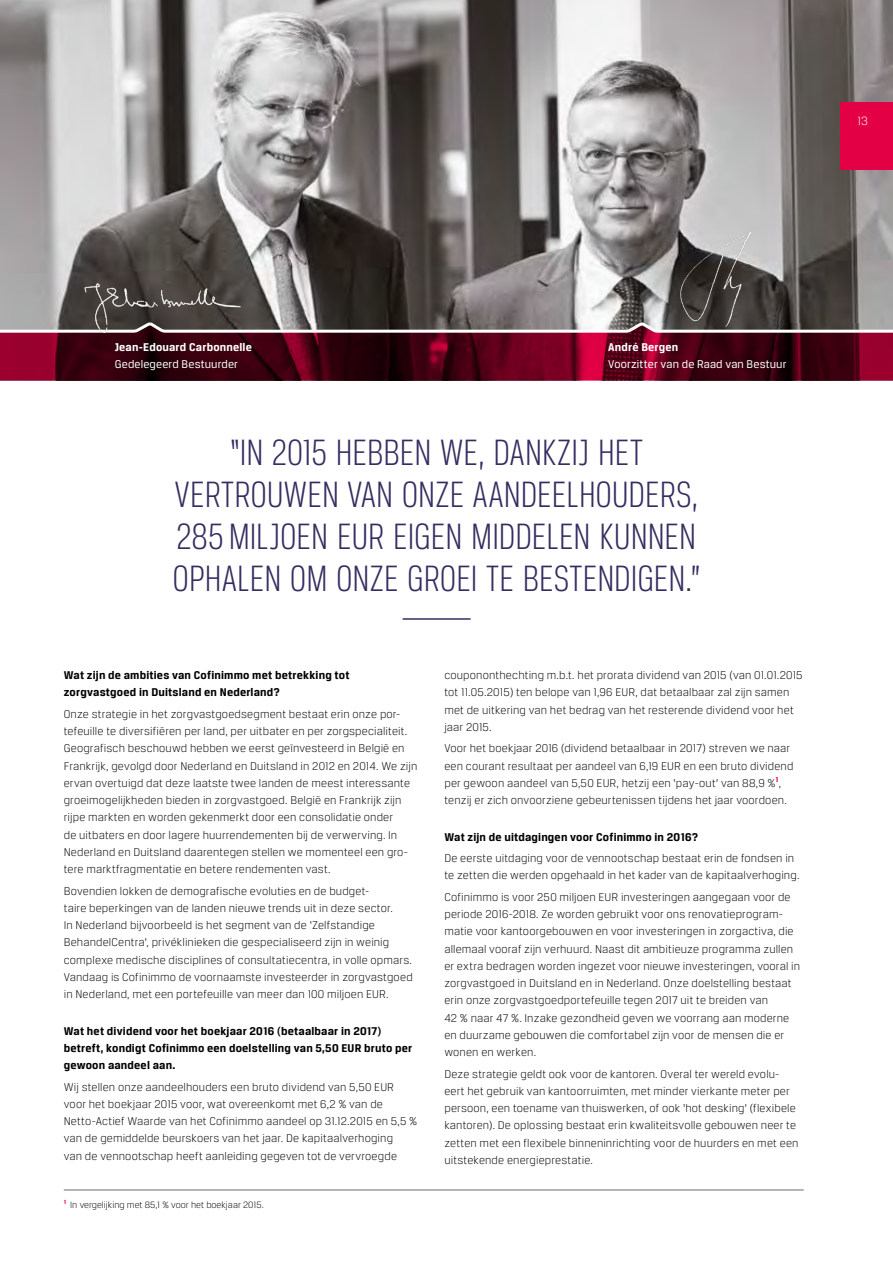
<style>
.page{position:relative;width:893px;height:1263px;background:#fff}
.page>*{position:absolute;margin:0;border:0;box-sizing:border-box;transform-origin:0 0}
.t1{font:300 39px/42px "Breuer Condensed";letter-spacing:-.01em;color:#352c61;text-align:center}
.t2{font:300 12.75px "Breuer Text";color:#fff}
.t3{font:300 12px/17.2px "Breuer Text";letter-spacing:.01em;color:#000}
.t4{font:700 12px/17.2px "Breuer Text";letter-spacing:.015em;color:#000}
.t5{font:12px "Breuer Text";letter-spacing:.01em;color:#fff}
.t6{font:700 12px "Breuer Text";letter-spacing:.015em;color:#fff}
.t7{font:300 9.75px "Breuer Text";color:#000}
</style>
<div class="page">
<img style="left:0;top:0;width:893px;height:319px">
<svg style="left:0;top:334px;width:893px;height:47px;background:#500016"></svg>
<svg style="left:0;top:319px;width:893px;height:15px"></svg>
<img style="left:79px;top:277px;width:164px;height:57px">
<img style="left:667px;top:227px;width:90px;height:105px">
<hr style="left:403px;top:618px;width:68px;height:2px;background:#352c61">
<hr style="left:64px;top:1189px;width:740px;height:2px;background:#9c9d9d">
<div style="left:840px;top:102px;width:53px;height:68px;background:#e40045"></div>
<p class="t2" style="left:857px;top:114px;width:12px">13</p>
<p class="t6" style="left:115px;top:340px;width:139px">Jean-Edouard Carbonnelle</p>
<p class="t5" style="left:115px;top:357px;width:125px">Gedelegeerd Bestuurder</p>
<p class="t6" style="left:608px;top:340px;width:72px">André Bergen</p>
<p class="t5" style="left:608px;top:357px;width:180px">Voorzitter van de Raad van Bestuur</p>
<h1 class="t1" style="left:173px;top:431px;width:529px">“IN 2015 HEBBEN WE, DANKZIJ HET VERTROUWEN VAN ONZE AANDEELHOUDERS, 285 MILJOEN EUR EIGEN MIDDELEN KUNNEN OPHALEN OM ONZE GROEI TE BESTENDIGEN.”</h1>
<p class="t4" style="left:64px;top:666px;width:287px">Wat zijn de ambities van Cofinimmo met betrekking tot zorgvastgoed in Duitsland en Nederland?</p>
<p class="t3" style="left:64px;top:705px;width:355px">Onze strategie in het zorgvastgoedsegment bestaat erin onze por&shy;tefeuille te diversifiëren per land, per uitbater en per zorgspecialiteit.<br>Geografisch beschouwd hebben we eerst geïnvesteerd in België en Frankrijk, gevolgd door Nederland en Duitsland in 2012 en 2014. We zijn ervan overtuigd dat deze laatste twee landen de meest interessante groeimogelijkheden bieden in zorgvastgoed. België en Frankrijk zijn rijpe markten en worden gekenmerkt door een consolidatie onder<br>de uitbaters en door lagere huurrendementen bij de verwerving. In Nederland en Duitsland daarentegen stellen we momenteel een gro&shy;tere marktfragmentatie en betere rendementen vast.</p>
<p class="t3" style="left:64px;top:882px;width:350px">Bovendien lokken de demografische evoluties en de budget-<br>taire beperkingen van de landen nieuwe trends uit in deze sector.<br>In Nederland bijvoorbeeld is het segment van de ‘Zelfstandige BehandelCentra’, privéklinieken die gespecialiseerd zijn in weinig complexe medische disciplines of consultatiecentra, in volle opmars.<br>Vandaag is Cofinimmo de voornaamste investeerder in zorgvastgoed in Nederland, met een portefeuille van meer dan 100 miljoen EUR.</p>
<p class="t4" style="left:64px;top:1022px;width:350px">Wat het dividend voor het boekjaar 2016 (betaalbaar in 2017) betreft, kondigt Cofinimmo een doelstelling van 5,50 EUR bruto per gewoon aandeel aan.</p>
<p class="t3" style="left:64px;top:1078px;width:355px">Wij stellen onze aandeelhouders een bruto dividend van 5,50 EUR voor het boekjaar 2015 voor, wat overeenkomt met 6,2 % van de Netto-Actief Waarde van het Cofinimmo aandeel op 31.12.2015 en 5,5 % van de gemiddelde beurskoers van het jaar. De kapitaalverhoging<br>van de vennootschap heeft aanleiding gegeven tot de vervroegde</p>
<p class="t7" style="left:64px;top:1199px;width:201px"><sup>1</sup> In vergelijking met 85,1 % voor het boekjaar 2015.</p>
<p class="t3" style="left:444px;top:666px;width:360px">coupononthechting m.b.t. het prorata dividend van 2015 (van 01.01.2015 tot 11.05.2015) ten belope van 1,96 EUR, dat betaalbaar zal zijn samen met de uitkering van het bedrag van het resterende dividend voor het jaar 2015.</p>
<p class="t3" style="left:444px;top:740px;width:351px">Voor het boekjaar 2016 (dividend betaalbaar in 2017) streven we naar een courant resultaat per aandeel van 6,19 EUR en een bruto dividend per gewoon aandeel van 5,50 EUR, hetzij een ‘pay-out’ van 88,9 %<sup>1</sup>, tenzij er zich onvoorziene gebeurtenissen tijdens het jaar voordoen.</p>
<p class="t4" style="left:444px;top:828px;width:255px">Wat zijn de uitdagingen voor Cofinimmo in 2016?</p>
<p class="t3" style="left:444px;top:849px;width:357px">De eerste uitdaging voor de vennootschap bestaat erin de fondsen in te zetten die werden opgehaald in het kader van de kapitaalverhoging.</p>
<p class="t3" style="left:444px;top:888px;width:357px">Cofinimmo is voor 250 miljoen EUR investeringen aangegaan voor de periode 2016-2018. Ze worden gebruikt voor ons renovatieprogram&shy;matie voor kantoorgebouwen en voor investeringen in zorgactiva, die allemaal vooraf zijn verhuurd. Naast dit ambitieuze programma zullen er extra bedragen worden ingezet voor nieuwe investeringen, vooral in zorgvastgoed in Duitsland en in Nederland. Onze doelstelling bestaat erin onze zorgvastgoedportefeuille tegen 2017 uit te breiden van<br>42 % naar 47 %. Inzake gezondheid geven we voorrang aan moderne en duurzame gebouwen die comfortabel zijn voor de mensen die er wonen en werken.</p>
<p class="t3" style="left:444px;top:1065px;width:356px">Deze strategie geldt ook voor de kantoren. Overal ter wereld evolu&shy;eert het gebruik van kantoorruimten, met minder vierkante meter per persoon, een toename van thuiswerken, of ook ‘hot desking’ (flexibele kantoren). De oplossing bestaat erin kwaliteitsvolle gebouwen neer te zetten met een flexibele binneninrichting voor de huurders en met een uitstekende energieprestatie.</p>
</div>
